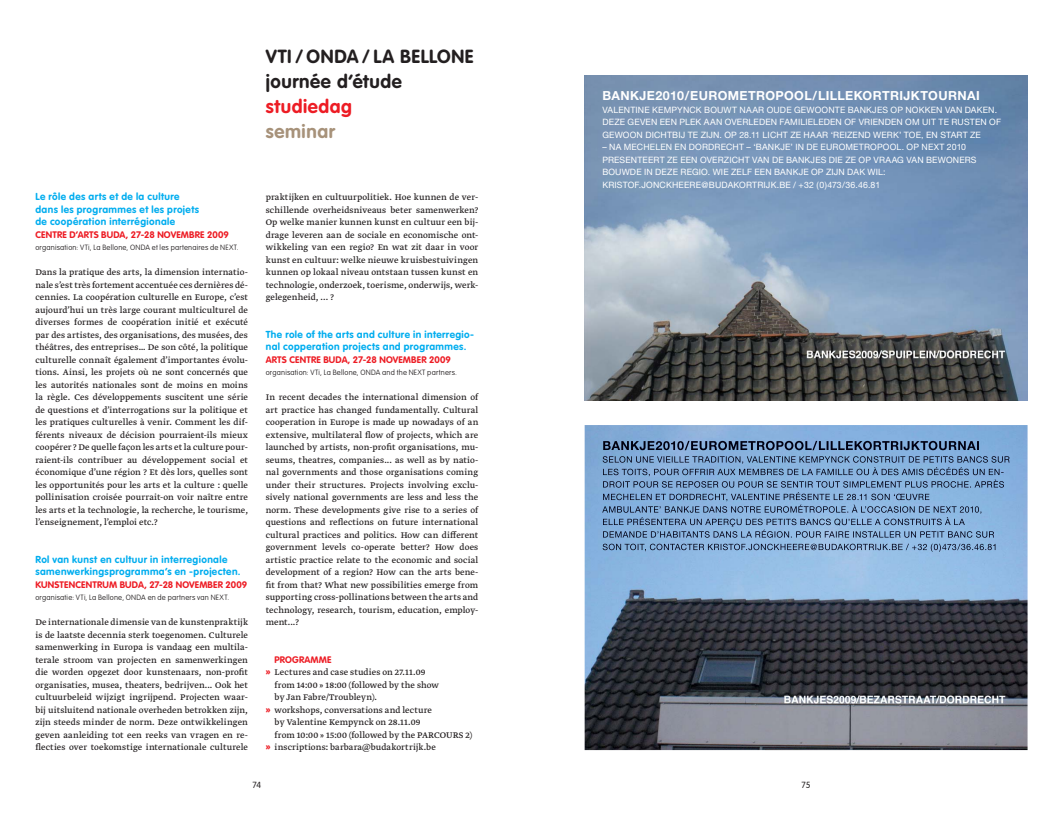
<style>
.page{position:relative;width:1063px;height:815px;background:#fff}
.page>*{position:absolute;margin:0;border:0;box-sizing:border-box;transform-origin:0 0}
.t1{font:700 18.75px/25px "VAG Rounded";letter-spacing:.03em;color:#231f20}
.t2{font:700 18.75px "VAG Rounded";letter-spacing:.03em;color:#ed1c24}
.t3{font:700 18.75px "VAG Rounded";letter-spacing:.03em;color:#a7927a}
.t4{font:700 12.5px "Helvetica Neue";letter-spacing:.03em;color:#fff}
.t5{font:700 10px/12.5px "VAG Rounded";letter-spacing:.04em;color:#00adef}
.t6{font:9.75px/12.5px "Greta Text";letter-spacing:.01em;color:#231f20;text-align:justify}
.t7{font:700 9.38px "VAG Rounded";letter-spacing:.015em;color:#ed1c24}
.t8{font:8.75px/12.5px "Helvetica Neue";letter-spacing:.02em;color:#fff}
.t9{font:300 8.75px "VAG Rounded";color:#231f20}
.t10{font:100 7.5px "VAG Rounded";letter-spacing:.025em;color:#231f20}
.s1{font-family:"VAG Rounded";font-weight:700;color:#ed1c24}
</style>
<div class="page">
<img style="left:585px;top:75px;width:443px;height:325px">
<img style="left:585px;top:425px;width:443px;height:325px">
<img style="left:775px;top:441px;width:204px;height:9px">
<img style="left:603px;top:441px;width:172px;height:9px">
<img style="left:775px;top:456px;width:235px;height:8px">
<img style="left:603px;top:456px;width:172px;height:8px">
<img style="left:603px;top:467px;width:401px;height:9px">
<img style="left:603px;top:469px;width:120px;height:7px">
<img style="left:603px;top:480px;width:401px;height:8px">
<img style="left:603px;top:481px;width:109px;height:7px">
<img style="left:603px;top:492px;width:326px;height:9px">
<img style="left:603px;top:494px;width:156px;height:7px">
<img style="left:602px;top:505px;width:379px;height:9px">
<img style="left:602px;top:506px;width:147px;height:7px">
<img style="left:603px;top:517px;width:362px;height:10px">
<img style="left:603px;top:517px;width:132px;height:9px">
<img style="left:603px;top:530px;width:391px;height:8px">
<img style="left:603px;top:531px;width:149px;height:7px">
<img style="left:603px;top:544px;width:392px;height:8px">
<img style="left:603px;top:544px;width:125px;height:7px">
<h1 class="t1" style="left:266px;top:45px;width:209px">VTI / ONDA / LA BELLONE journée d’étude</h1>
<h1 class="t2" style="left:266px;top:98px;width:88px">studiedag</h1>
<h1 class="t3" style="left:266px;top:123px;width:71px">seminar</h1>
<p class="t5" style="left:35px;top:191px;width:165px">Le rôle des arts et de la culture dans les programmes et les projets de coopération interrégionale</p>
<p class="t7" style="left:35px;top:230px;width:195px">CENTRE D’ARTS BUDA, 27-28 NOVEMBRE 2009</p>
<p class="t10" style="left:35px;top:244px;width:205px">organisation: VTi, La Bellone, ONDA et les partenaires de NEXT.</p>
<p class="t6" style="left:35px;top:267px;width:214px">Dans la pratique des arts, la dimension internatio&shy;nale s’est très fortement accentuée ces dernières dé&shy;cennies. La coopération culturelle en Europe, c’est aujourd’hui un très large courant multiculturel de diverses formes de coopération initié et exécuté par des artistes, des organisations, des musées, des théâtres, des entreprises… De son côté, la politique culturelle connaît également d’importantes évolu&shy;tions. Ainsi, les projets où ne sont concernés que les autorités nationales sont de moins en moins la règle. Ces développements suscitent une série de questions et d’interrogations sur la politique et les pratiques culturelles à venir. Comment les dif&shy;férents niveaux de décision pourraient-ils mieux coopérer ? De quelle façon les arts et la culture pour&shy;raient-ils contribuer au développement social et économique d’une région ? Et dès lors, quelles sont les opportunités pour les arts et la culture : quelle pollinisation croisée pourrait-on voir naître entre les arts et la technologie, la recherche, le tourisme, l’enseignement, l’emploi etc.?</p>
<p class="t5" style="left:35px;top:554px;width:207px">Rol van kunst en cultuur in interregionale samenwerkingsprogramma’s en -projecten.</p>
<p class="t7" style="left:35px;top:580px;width:213px">KUNSTENCENTRUM BUDA, 27-28 NOVEMBER 2009</p>
<p class="t10" style="left:35px;top:594px;width:195px">organisatie: VTi, La Bellone, ONDA en de partners van NEXT.</p>
<p class="t6" style="left:35px;top:617px;width:214px">De internationale dimensie van de kunstenpraktijk is de laatste decennia sterk toegenomen. Culturele samenwerking in Europa is vandaag een multila&shy;terale stroom van projecten en samenwerkingen die worden opgezet door kunstenaars, non-profit organisaties, musea, theaters, bedrijven... Ook het cultuurbeleid wijzigt ingrijpend. Projecten waar&shy;bij uitsluitend nationale overheden betrokken zijn, zijn steeds minder de norm. Deze ontwikkelingen geven aanleiding tot een reeks van vragen en re&shy;flecties over toekomstige internationale culturele</p>
<p class="t6" style="left:266px;top:192px;width:214px">praktijken en cultuurpolitiek. Hoe kunnen de ver&shy;schillende overheidsniveaus beter samenwerken?<br>Op welke manier kunnen kunst en cultuur een bij&shy;drage leveren aan de sociale en economische ont&shy;wikkeling van een regio? En wat zit daar in voor kunst en cultuur: welke nieuwe kruisbestuivingen kunnen op lokaal niveau ontstaan tussen kunst en technologie, onderzoek, toerisme, onderwijs, werk&shy;gelegenheid, ... ?</p>
<p class="t5" style="left:266px;top:329px;width:210px">The role of the arts and culture in interregio&shy;nal copperation projects and programmes.</p>
<p class="t7" style="left:266px;top:355px;width:187px">ARTS CENTRE BUDA, 27-28 NOVEMBER 2009</p>
<p class="t10" style="left:266px;top:369px;width:193px">organisation: VTi, La Bellone, ONDA and the NEXT partners.</p>
<p class="t6" style="left:266px;top:392px;width:214px">In recent decades the international dimension of art practice has changed fundamentally. Cultural cooperation in Europe is made up nowadays of an extensive, multilateral flow of projects, which are launched by artists, non-profit organisations, mu&shy;seums, theatres, companies... as well as by natio&shy;nal governments and those organisations coming under their structures. Projects involving exclu&shy;sively national governments are less and less the norm. These developments give rise to a series of questions and reflections on future international cultural practices and politics. How can different government levels co-operate better? How does artistic practice relate to the economic and social development of a region? How can the arts bene&shy;fit from that? What new possibilities emerge from supporting cross-pollinations between the arts and technology, research, tourism, education, employ&shy;ment...?</p>
<p class="t7" style="left:275px;top:655px;width:58px">PROGRAMME</p>
<p class="t6" style="left:266px;top:667px;width:161px"><span class="s1">»</span> Lectures and case studies on 27.11.09</p>
<p class="t6" style="left:275px;top:679px;width:166px">from 14:00 » 18:00 (followed by the show</p>
<p class="t6" style="left:275px;top:692px;width:104px">by Jan Fabre/Troubleyn).</p>
<p class="t6" style="left:266px;top:704px;width:168px"><span class="s1">»</span> workshops, conversations and lecture</p>
<p class="t6" style="left:275px;top:717px;width:147px">by Valentine Kempynck on 28.11.09</p>
<p class="t6" style="left:275px;top:729px;width:199px">from 10:00 » 15:00 (followed by the PARCOURS 2)</p>
<p class="t6" style="left:266px;top:742px;width:172px"><span class="s1">»</span> inscriptions: barbara@budakortrijk.be</p>
<p class="t4" style="left:602px;top:91px;width:379px">BANKJE2010/EUROMETROPOOL/LILLEKORTRIJKTOURNAI</p>
<p class="t8" style="left:602px;top:104px;width:400px">VALENTINE KEMPYNCK BOUWT NAAR OUDE GEWOONTE BANKJES OP NOKKEN VAN DAKEN.<br>DEZE GEVEN EEN PLEK AAN OVERLEDEN FAMILIELEDEN OF VRIENDEN OM UIT TE RUSTEN OF<br>GEWOON DICHTBIJ TE ZIJN. OP 28.11 LICHT ZE HAAR ‘REIZEND WERK’ TOE, EN START ZE</p>
<p class="t8" style="left:602px;top:142px;width:376px">– NA MECHELEN EN DORDRECHT – ‘BANKJE’ IN DE EUROMETROPOOL. OP NEXT 2010<br>PRESENTEERT ZE EEN OVERZICHT VAN DE BANKJES DIE ZE OP VRAAG VAN BEWONERS BOUWDE IN DEZE REGIO. WIE ZELF EEN BANKJE OP ZIJN DAK WIL:<br>KRISTOF.JONCKHEERE@BUDAKORTRIJK.BE / +32 (0)473/36.46.81</p>
<p class="t9" style="left:252px;top:781px;width:10px">74</p>
<p class="t9" style="left:802px;top:781px;width:11px">75</p>
</div>
